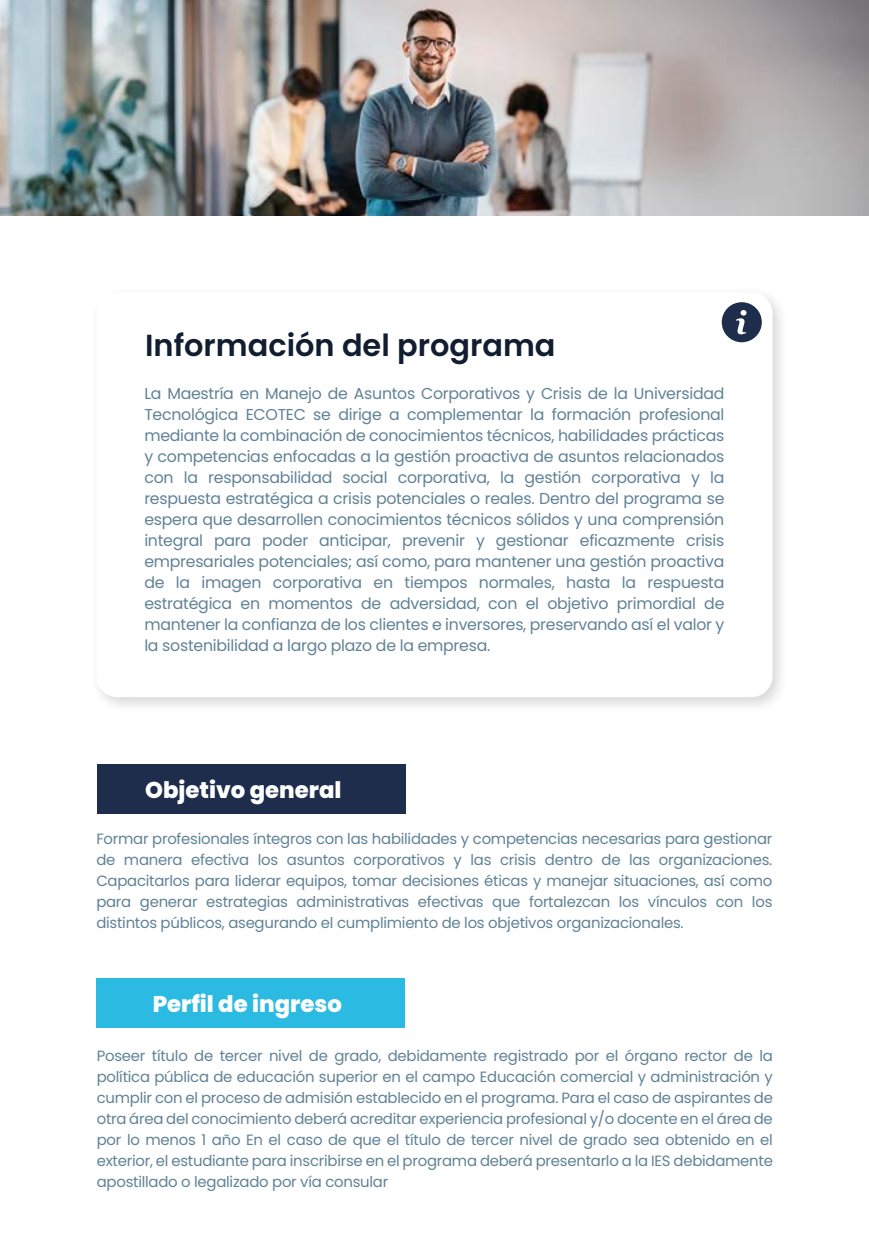
<style>
.page{position:relative;width:869px;height:1241px;background:#fff}
.page>*{position:absolute;margin:0;border:0;box-sizing:border-box;transform-origin:0 0}
.t1{font:600 30.45px "Poppins";color:#101e30}
.t2{font:800 22.75px "Poppins";color:#fff}
.t3{font:15.75px/21px "Poppins";letter-spacing:-.015em;color:#608296;text-align:justify}
.t4{font:14.88px/21px "Poppins";letter-spacing:-.015em;color:#608296;text-align:justify}
</style>
<div class="page">
<img style="left:0;top:0;width:868px;height:215px">
<div style="left:97px;top:977px;width:308px;height:50px;background:#2bbae2"></div>
<div style="left:97px;top:764px;width:308px;height:49px;background:#1d2d4b"></div>
<img style="left:99px;top:295px;width:682px;height:411px">
<div style="left:96px;top:292px;width:676px;height:405px;background:#fff;border-radius:21px"></div>
<svg style="left:721px;top:302px;width:40px;height:40px"></svg>
<h1 class="t1" style="left:145px;top:328px;width:411px">Información del programa</h1>
<p class="t3" style="left:144px;top:382px;width:581px">La Maestría en Manejo de Asuntos Corporativos y Crisis de la Universidad Tecnológica ECOTEC se dirige a complementar la formación profesional mediante la combinación de conocimientos técnicos, habilidades prácticas y competencias enfocadas a la gestión proactiva de asuntos relacionados con la responsabilidad social corporativa, la gestión corporativa y la respuesta estratégica a crisis potenciales o reales. Dentro del programa se espera que desarrollen conocimientos técnicos sólidos y una comprensión integral para poder anticipar, prevenir y gestionar eficazmente crisis empresariales potenciales; así como, para mantener una gestión proactiva de la imagen corporativa en tiempos normales, hasta la respuesta estratégica en momentos de adversidad, con el objetivo primordial de mantener la confianza de los clientes e inversores, preservando así el valor y la sostenibilidad a largo plazo de la empresa.</p>
<h2 class="t2" style="left:145px;top:776px;width:198px">Objetivo general</h2>
<p class="t4" style="left:96px;top:828px;width:677px">Formar profesionales íntegros con las habilidades y competencias necesarias para gestionar de manera efectiva los asuntos corporativos y las crisis dentro de las organizaciones.<br>Capacitarlos para liderar equipos, tomar decisiones éticas y manejar situaciones, así como para generar estrategias administrativas efectivas que fortalezcan los vínculos con los distintos públicos, asegurando el cumplimiento de los objetivos organizacionales.</p>
<h2 class="t2" style="left:153px;top:990px;width:190px">Perfil de ingreso</h2>
<p class="t4" style="left:97px;top:1044px;width:677px">Poseer título de tercer nivel de grado, debidamente registrado por el órgano rector de la política pública de educación superior en el campo Educación comercial y administración y cumplir con el proceso de admisión establecido en el programa. Para el caso de aspirantes de otra área del conocimiento deberá acreditar experiencia profesional y/o docente en el área de por lo menos 1 año En el caso de que el título de tercer nivel de grado sea obtenido en el exterior, el estudiante para inscribirse en el programa deberá presentarlo a la IES debidamente apostillado o legalizado por vía consular</p>
</div>
